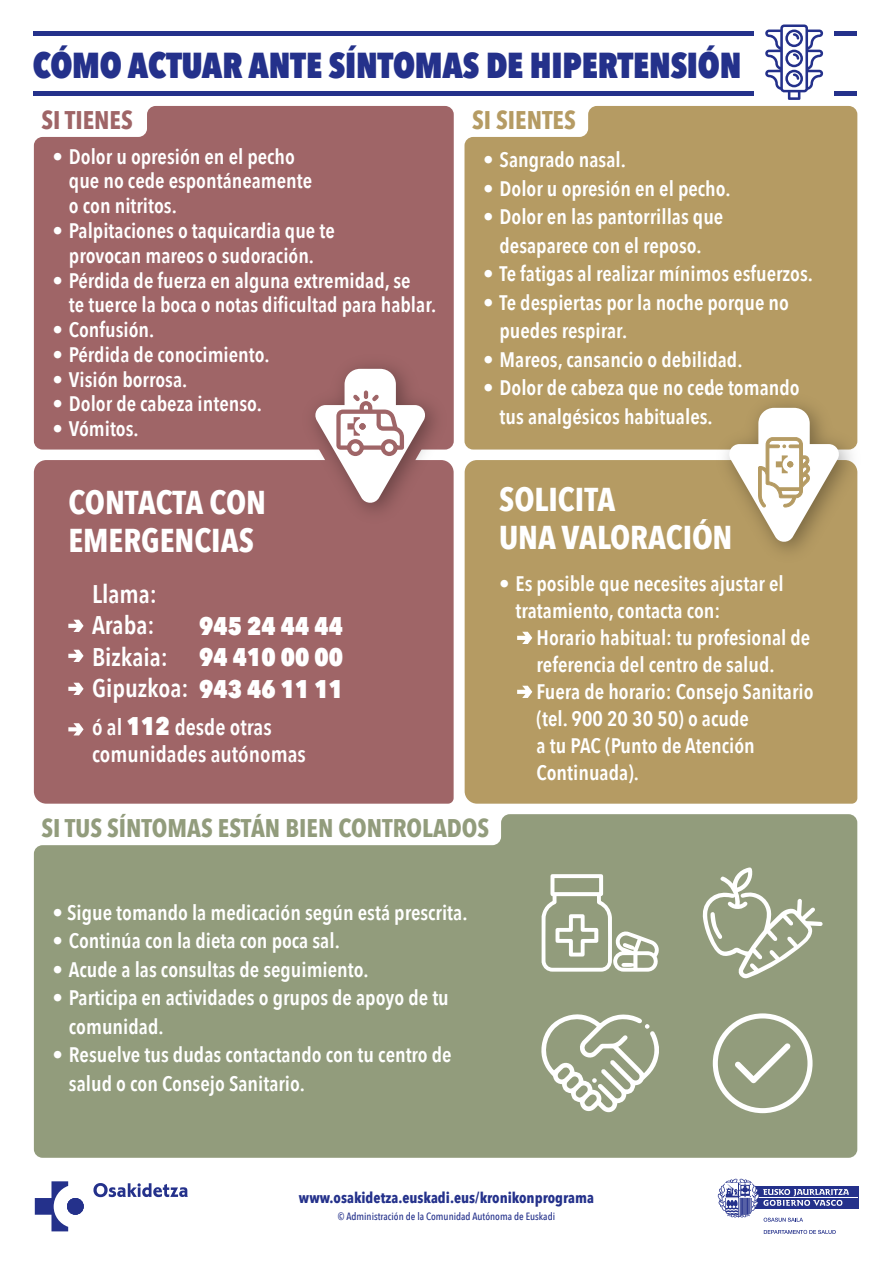
<style>
.page{position:relative;width:893px;height:1263px;background:#fff}
.page>*{position:absolute;margin:0;border:0;box-sizing:border-box;transform-origin:0 0}
.t1{font:800 36px "Avenir Next Condensed";letter-spacing:-.005em;color:#24318b;scale:.96 1}
.t2{font:700 33px/37.5px "Avenir Next Condensed";color:#fff}
.t3{font:600 25.5px/31.5px "Avenir Next Condensed";color:#fff}
.t4{font:700 25.5px "Avenir Next Condensed";color:#929c7c}
.t5{font:800 25.5px/31.5px "Avenir Next Condensed";color:#fff}
.t6{font:700 25.5px "Avenir Next Condensed";color:#b59b63}
.t7{font:700 25.5px "Avenir Next Condensed";color:#9f6567}
.t8{font:600 22.5px/27px "Avenir Next Condensed";color:#fff}
.t9{font:600 21px/27px "Avenir Next Condensed";color:#fff}
.t10{font:700 15px "Avenir Next Condensed";color:#24318b}
.t11{font:500 10.5px "Avenir Next Condensed";color:#24318b}
.s1{font-weight:800}
.s2{font-weight:800;font-size:25.5px}
</style>
<div class="page">
<div style="left:464px;top:106px;width:393px;height:344px;background:#b59b63"></div>
<div style="left:465px;top:460px;width:392px;height:344px;background:#b59b63"></div>
<svg style="left:517px;top:632px;width:15px;height:12px"></svg>
<svg style="left:517px;top:686px;width:15px;height:12px"></svg>
<div style="left:34px;top:106px;width:420px;height:344px;background:#9f6567"></div>
<div style="left:34px;top:460px;width:420px;height:344px;background:#9f6567"></div>
<svg style="left:68px;top:620px;width:16px;height:12px"></svg>
<svg style="left:68px;top:650px;width:16px;height:12px"></svg>
<svg style="left:68px;top:683px;width:16px;height:12px"></svg>
<svg style="left:68px;top:723px;width:16px;height:12px"></svg>
<div style="left:34px;top:814px;width:823px;height:344px;background:#929c7c"></div>
<img style="left:294px;top:347px;width:160px;height:186px">
<svg style="left:313px;top:369px;width:115px;height:161px"></svg>
<div style="left:359px;top:423px;width:7px;height:6px;background:#9f6567;border-radius:50%"></div>
<img style="left:708px;top:386px;width:150px;height:186px">
<svg style="left:727px;top:408px;width:114px;height:161px"></svg>
<hr style="left:34px;top:91px;width:823px;height:4px;background:#24318b">
<hr style="left:34px;top:32px;width:823px;height:4px;background:#24318b">
<svg style="left:35px;top:1181px;width:33px;height:50px"></svg>
<div style="left:67px;top:1198px;width:17px;height:17px;background:#24318b;border-radius:50%"></div>
<svg style="left:93px;top:1183px;width:95px;height:14px"></svg>
<svg style="left:764px;top:1230px;width:72px;height:4px"></svg>
<div style="left:748px;top:1186px;width:110px;height:22px;background:#24318b"></div>
<hr style="left:748px;top:1197px;width:110px;height:1px;background:#fff">
<svg style="left:717px;top:1178px;width:132px;height:44px"></svg>
<div style="left:754px;top:26px;width:80px;height:72px;background:#fff"></div>
<svg style="left:765px;top:24px;width:58px;height:76px"></svg>
<svg style="left:542px;top:874px;width:119px;height:98px"></svg>
<svg style="left:702px;top:867px;width:121px;height:111px"></svg>
<svg style="left:713px;top:1013px;width:99px;height:100px"></svg>
<svg style="left:540px;top:1012px;width:119px;height:102px"></svg>
<h1 class="t1" style="left:33px;top:43px;width:740px">CÓMO ACTUAR ANTE SÍNTOMAS DE HIPERTENSIÓN</h1>
<p class="t7" style="left:41px;top:104px;width:93px">SI TIENES</p>
<p class="t9" style="left:69px;top:143px;width:245px;line-height:24.8px;text-indent:-16px">• Dolor u opresión en el pecho que no cede espontáneamente o con nitritos.</p>
<p class="t9" style="left:53px;top:218px;width:284px;line-height:24.8px;text-align:center">• Palpitaciones o taquicardia que te provocan mareos o sudoración.</p>
<p class="t9" style="left:69px;top:267px;width:369px;line-height:24.8px;text-indent:-16px">• Pérdida de fuerza en alguna extremidad, se<br>te tuerce la boca o notas dificultad para hablar.</p>
<p class="t9" style="left:53px;top:316px;width:103px">• Confusión.</p>
<p class="t9" style="left:53px;top:340px;width:218px">• Pérdida de conocimiento.</p>
<p class="t9" style="left:53px;top:365px;width:136px">• Visión borrosa.</p>
<p class="t9" style="left:53px;top:390px;width:211px">• Dolor de cabeza intenso.</p>
<p class="t9" style="left:53px;top:415px;width:88px">• Vómitos.</p>
<h2 class="t2" style="left:68px;top:484px;width:199px">CONTACTA CON<br>EMERGENCIAS</h2>
<p class="t3" style="left:92px;top:577px;width:253px">Llama:<br>Araba:<br>Bizkaia:<br>Gipuzkoa: <span class="s1">943 46 11 11</span></p>
<p class="t5" style="left:199px;top:610px;width:145px">945 24 44 44<br>94 410 00 00</p>
<p class="t8" style="left:92px;top:713px;width:215px">ó al <span class="s2">112</span> desde otras comunidades autónomas</p>
<p class="t6" style="left:472px;top:104px;width:105px">SI SIENTES</p>
<p class="t9" style="left:483px;top:146px;width:144px">• Sangrado nasal.</p>
<p class="t9" style="left:483px;top:174px;width:249px">• Dolor u opresión en el pecho.</p>
<p class="t9" style="left:483px;top:202px;width:242px;line-height:28.5px;text-align:center">• Dolor en las pantorrillas que desaparece con el reposo.</p>
<p class="t9" style="left:483px;top:260px;width:331px">• Te fatigas al realizar mínimos esfuerzos.</p>
<p class="t9" style="left:500px;top:287px;width:291px;line-height:28.5px;text-indent:-16px">• Te despiertas por la noche porque no puedes respirar.</p>
<p class="t9" style="left:483px;top:345px;width:261px">• Mareos, cansancio o debilidad.</p>
<p class="t9" style="left:500px;top:373px;width:302px;line-height:28.5px;text-indent:-16px">• Dolor de cabeza que no cede tomando tus analgésicos habituales.</p>
<h2 class="t2" style="left:499px;top:481px;width:235px">SOLICITA<br>UNA VALORACIÓN</h2>
<p class="t9" style="left:515px;top:570px;width:270px;text-indent:-16px">• Es posible que necesites ajustar el tratamiento, contacta con:</p>
<p class="t9" style="left:537px;top:624px;width:278px">Horario habitual: tu profesional de referencia del centro de salud.<br>Fuera de horario: Consejo Sanitario (tel. 900 20 30 50) o acude<br>a tu PAC (Punto de Atención<br>Continuada).</p>
<p class="t4" style="left:41px;top:812px;width:449px">SI TUS SÍNTOMAS ESTÁN BIEN CONTROLADOS</p>
<p class="t9" style="left:53px;top:898px;width:416px">• Sigue tomando la medicación según está prescrita.</p>
<p class="t9" style="left:53px;top:927px;width:289px">• Continúa con la dieta con poca sal.</p>
<p class="t9" style="left:53px;top:955px;width:317px">• Acude a las consultas de seguimiento.</p>
<p class="t9" style="left:69px;top:983px;width:381px;line-height:28.5px;text-indent:-16px">• Participa en actividades o grupos de apoyo de tu comunidad.</p>
<p class="t9" style="left:69px;top:1040px;width:384px;line-height:28.5px;text-indent:-16px">• Resuelve tus dudas contactando con tu centro de salud o con Consejo Sanitario.</p>
<p class="t10" style="left:299px;top:1189px;width:297px">www.osakidetza.euskadi.eus/kronikonprograma</p>
<p class="t11" style="left:338px;top:1210px;width:219px">© Administración de la Comunidad Autónoma de Euskadi</p>
</div>
